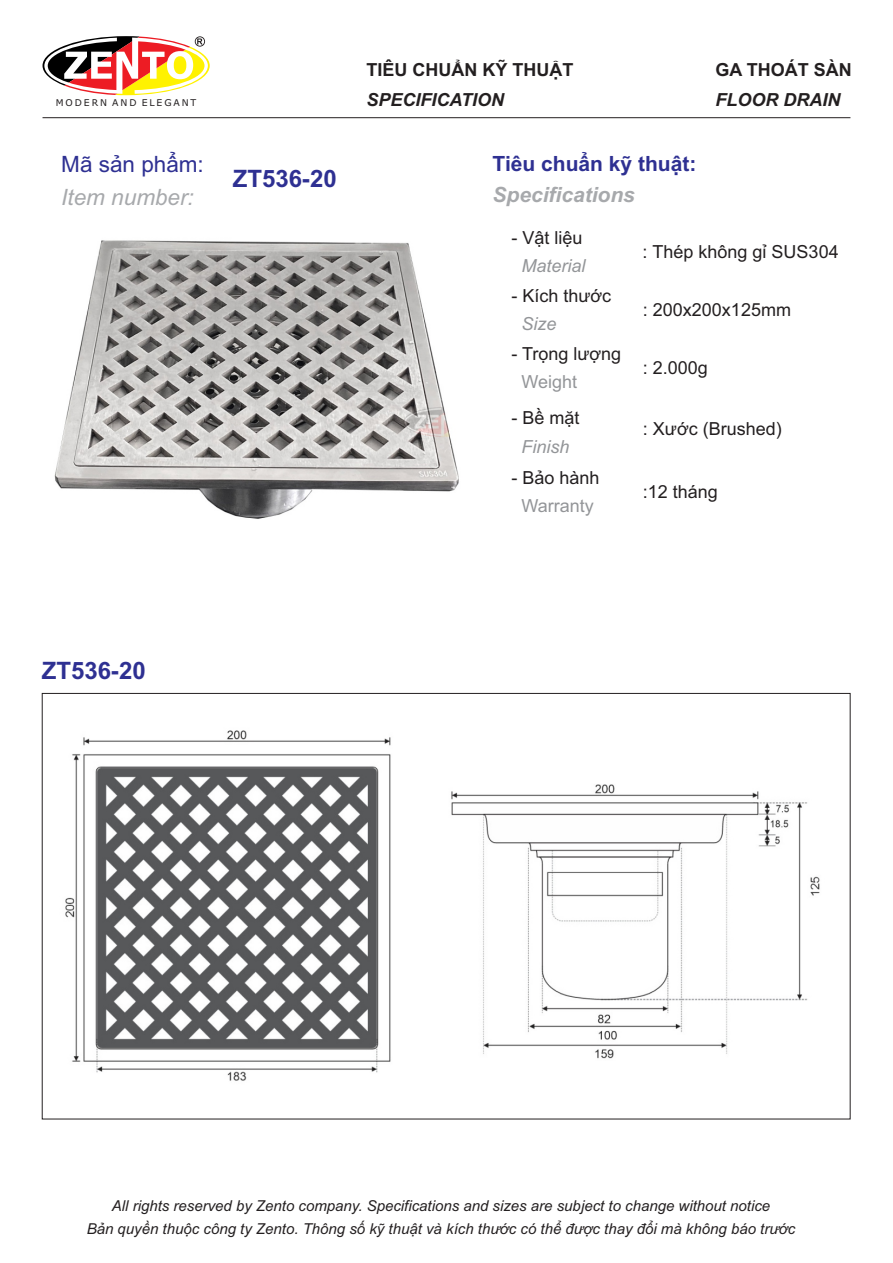
<style>
.page{position:relative;width:893px;height:1263px;background:#fff}
.page>*{position:absolute;margin:0;border:0;box-sizing:border-box;transform-origin:0 0}
.t1{font:24px "Vn Arial H Bold";color:#2e3092}
.t2{font:italic 22.5px "Arial";color:#a7a9ac}
.t3{font:22.5px "Arial";color:#2e3092}
.t4{font:700 21px "Arial";color:#2e3092}
.t5{font:italic 700 21px "Arial";color:#a7a9ac}
.t6{font:18px "Arial";color:#231f20}
.t7{font:700 18px "Arial";color:#231f20}
.t8{font:italic 700 18px "Arial";color:#231f20}
.t9{font:italic 18px "Arial";color:#939598}
.t10{font:18px "Arial";color:#939598}
.t11{font:italic 15px/22.8px "Arial";color:#231f20;text-align:center}
.t12{font:9.3px "Verdana";letter-spacing:.205em;color:#231f20}
</style>
<div class="page">
<svg style="left:43px;top:36px;width:167px;height:59px"></svg>
<hr style="left:43px;top:117px;width:807px;height:1px;background:#231f20">
<img style="left:54px;top:240px;width:405px;height:279px">
<img style="left:65px;top:730px;width:755px;height:351px">
<p class="t12" style="left:56px;top:99px;width:142px">MODERN AND ELEGANT</p>
<h2 class="t3" style="left:61px;top:156px;width:144px">Mã sản phẩm:</h2>
<h2 class="t2" style="left:61px;top:188px;width:134px">Item number:</h2>
<h1 class="t1" style="left:233px;top:165px;width:106px">ZT536-20</h1>
<p class="t7" style="left:367px;top:63px;width:208px">TIÊU CHUẨN KỸ THUẬT</p>
<p class="t8" style="left:367px;top:93px;width:139px">SPECIFICATION</p>
<h3 class="t4" style="left:493px;top:155px;width:205px">Tiêu chuẩn kỹ thuật:</h3>
<h3 class="t5" style="left:493px;top:186px;width:144px">Specifications</h3>
<p class="t7" style="left:716px;top:62px;width:138px">GA THOÁT SÀN</p>
<p class="t8" style="left:716px;top:93px;width:126px">FLOOR DRAIN</p>
<p class="t6" style="left:511px;top:231px;width:73px">- Vật liệu</p>
<p class="t9" style="left:521px;top:259px;width:66px">Material</p>
<p class="t6" style="left:511px;top:289px;width:101px">- Kích thước</p>
<p class="t9" style="left:521px;top:317px;width:37px">Size</p>
<p class="t6" style="left:511px;top:347px;width:111px">- Trọng lượng</p>
<p class="t10" style="left:521px;top:375px;width:57px">Weight</p>
<p class="t6" style="left:511px;top:411px;width:70px">- Bề mặt</p>
<p class="t9" style="left:521px;top:440px;width:50px">Finish</p>
<p class="t6" style="left:511px;top:471px;width:90px">- Bảo hành</p>
<p class="t10" style="left:521px;top:499px;width:74px">Warranty</p>
<p class="t6" style="left:642px;top:245px;width:198px">: Thép không gỉ SUS304</p>
<p class="t6" style="left:643px;top:303px;width:150px">: 200x200x125mm</p>
<p class="t6" style="left:643px;top:361px;width:67px">: 2.000g</p>
<p class="t6" style="left:643px;top:422px;width:140px">: Xước (Brushed)</p>
<p class="t6" style="left:643px;top:484px;width:77px">:12 tháng</p>
<h1 class="t1" style="left:42px;top:656px;width:106px">ZT536-20</h1>
<p class="t11" style="left:87px;top:1195px;width:710px">All rights reserved by Zento company. Specifications and sizes are subject to change without notice<br>Bản quyền thuộc công ty Zento. Thông số kỹ thuật và kích thước có thể được thay đổi mà không báo trước</p>
</div>
